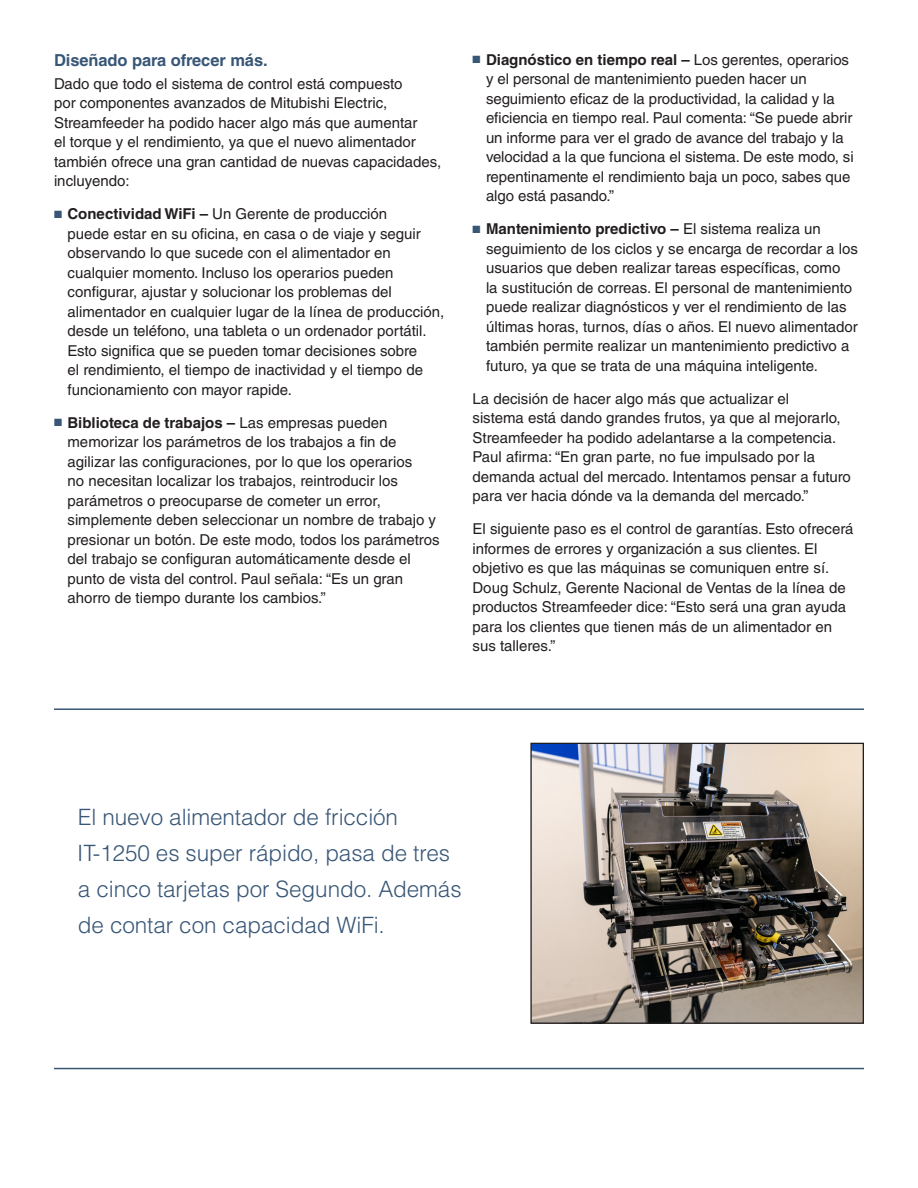
<style>
.page{position:relative;width:918px;height:1188px;background:#fff}
.page>*{position:absolute;margin:0;border:0;box-sizing:border-box;transform-origin:0 0}
.SIDEBAR_TEXT{font:300 22.5px/36px "Helvetica LT Std";letter-spacing:-.005em;color:#385676}
.TITLE_INTERIOR{font:700 16.5px "Helvetica LT Std";letter-spacing:-.005em;color:#385676}
.Body{font:15px/19.5px "Helvetica LT Std";color:#231f20}
.s1{font-weight:700}
</style>
<div class="page">
<hr style="left:54px;top:1068px;width:810px;height:1px;background:#385676">
<hr style="left:54px;top:708px;width:810px;height:2px;background:#385676">
<img style="left:532px;top:745px;width:330px;height:277px">
<div style="left:530px;top:743px;width:334px;height:281px;border:1px solid #231f20"></div>
<p class="TITLE_INTERIOR" style="left:54px;top:50px;width:215px">Diseñado para ofrecer más.</p>
<p class="Body" style="left:54px;top:74px;width:389px">Dado que todo el sistema de control está compuesto<br>por componentes avanzados de Mitubishi Electric, Streamfeeder ha podido hacer algo más que aumentar<br>el torque y el rendimiento, ya que el nuevo alimentador también ofrece una gran cantidad de nuevas capacidades, incluyendo:</p>
<p class="Body" style="left:68px;top:204px;width:378px"><span class="s1">Conectividad WiFi –</span> Un Gerente de producción<br>puede estar en su oficina, en casa o de viaje y seguir observando lo que sucede con el alimentador en cualquier momento. Incluso los operarios pueden configurar, ajustar y solucionar los problemas del alimentador en cualquier lugar de la línea de producción, desde un teléfono, una tableta o un ordenador portátil.<br>Esto significa que se pueden tomar decisiones sobre<br>el rendimiento, el tiempo de inactividad y el tiempo de funcionamiento con mayor rapide.</p>
<p class="Body" style="left:68px;top:413px;width:374px"><span class="s1">Biblioteca de trabajos –</span> Las empresas pueden memorizar los parámetros de los trabajos a fin de agilizar las configuraciones, por lo que los operarios<br>no necesitan localizar los trabajos, reintroducir los parámetros o preocuparse de cometer un error, simplemente deben seleccionar un nombre de trabajo y presionar un botón. De este modo, todos los parámetros del trabajo se configuran automáticamente desde el punto de vista del control. Paul señala: “Es un gran ahorro de tiempo durante los cambios.”</p>
<p class="Body" style="left:486px;top:50px;width:369px"><span class="s1">Diagnóstico en tiempo real –</span> Los gerentes, operarios y el personal de mantenimiento pueden hacer un seguimiento eficaz de la productividad, la calidad y la eficiencia en tiempo real. Paul comenta: “Se puede abrir un informe para ver el grado de avance del trabajo y la velocidad a la que funciona el sistema. De este modo, si repentinamente el rendimiento baja un poco, sabes que algo está pasando.”</p>
<p class="Body" style="left:486px;top:219px;width:373px"><span class="s1">Mantenimiento predictivo –</span> El sistema realiza un seguimiento de los ciclos y se encarga de recordar a los usuarios que deben realizar tareas específicas, como<br>la sustitución de correas. El personal de mantenimiento puede realizar diagnósticos y ver el rendimiento de las últimas horas, turnos, días o años. El nuevo alimentador también permite realizar un mantenimiento predictivo a futuro, ya que se trata de una máquina inteligente.</p>
<p class="Body" style="left:472px;top:389px;width:380px">La decisión de hacer algo más que actualizar el<br>sistema está dando grandes frutos, ya que al mejorarlo, Streamfeeder ha podido adelantarse a la competencia.<br>Paul afirma: “En gran parte, no fue impulsado por la demanda actual del mercado. Intentamos pensar a futuro para ver hacia dónde va la demanda del mercado.”</p>
<p class="Body" style="left:472px;top:519px;width:383px">El siguiente paso es el control de garantías. Esto ofrecerá informes de errores y organización a sus clientes. El objetivo es que las máquinas se comuniquen entre sí.<br>Doug Schulz, Gerente Nacional de Ventas de la línea de productos Streamfeeder dice: “Esto será una gran ayuda para los clientes que tienen más de un alimentador en sus talleres.”</p>
<p class="SIDEBAR_TEXT" style="left:77px;top:799px;width:386px">El nuevo alimentador de fricción IT-1250 es super rápido, pasa de tres a cinco tarjetas por Segundo. Además de contar con capacidad WiFi.</p>
</div>
